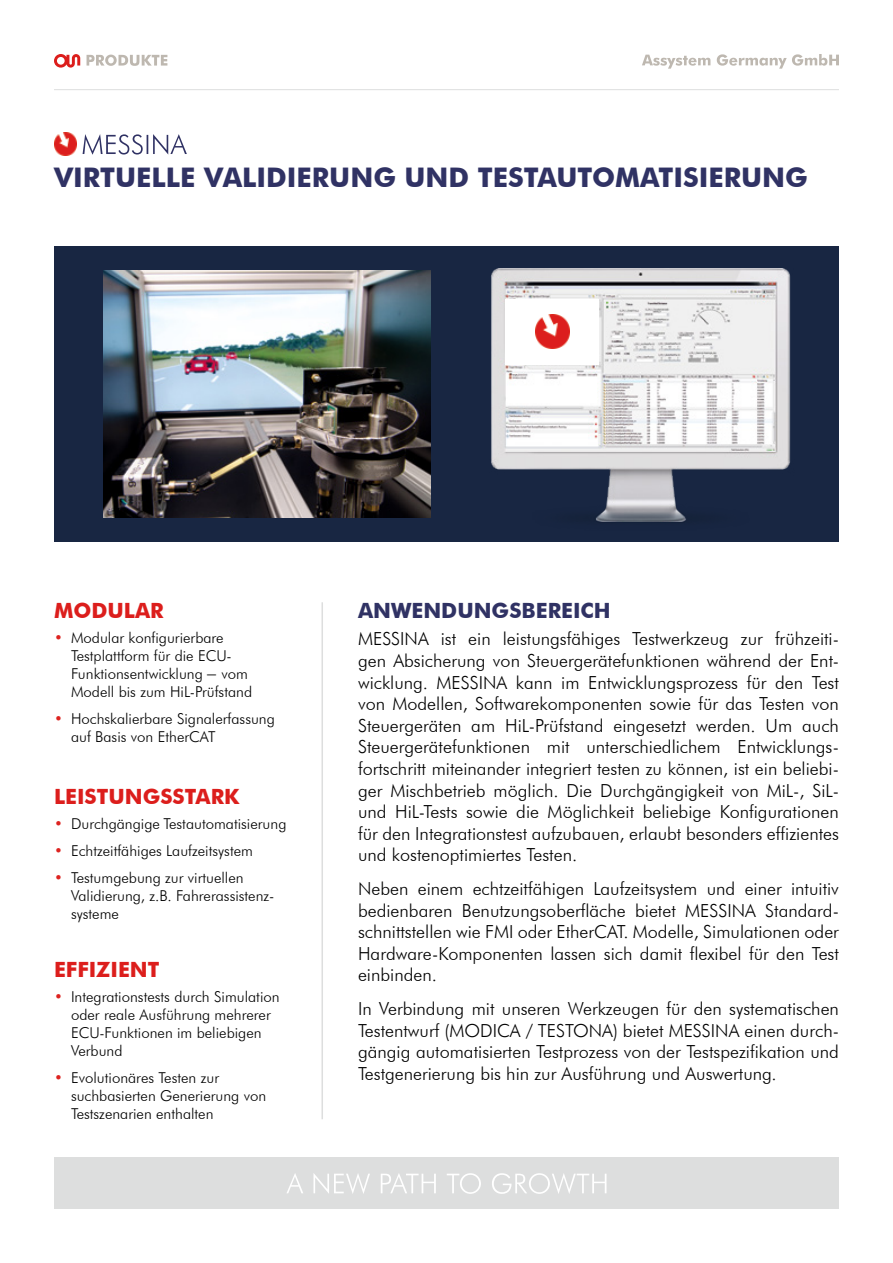
<style>
.page{position:relative;width:893px;height:1263px;background:#fff}
.page>*{position:absolute;margin:0;border:0;box-sizing:border-box;transform-origin:0 0}
.t1{font:700 27px "Futura BT";color:#303264}
.t2{font:700 21px "Futura BT";color:#dc1e1c}
.t3{font:700 21px "Futura BT";color:#303264}
.t4{font:300 18px/21.6px "Futura BT";color:#000;text-align:justify}
.t5{font:300 15px/18px "Futura BT";color:#000}
.s1{color:#dd2320}
.s2{font-size:18px}
</style>
<div class="page">
<div style="left:54px;top:246px;width:785px;height:296px;background:#182642"></div>
<div style="left:54px;top:1158px;width:785px;height:51px;background:#dddede"></div>
<svg style="left:287px;top:1173px;width:319px;height:21px"></svg>
<hr style="left:321px;top:602px;width:2px;height:517px;background:#dddede">
<svg style="left:54px;top:54px;width:26px;height:14px"></svg>
<svg style="left:642px;top:54px;width:197px;height:15px"></svg>
<hr style="left:54px;top:89px;width:785px;height:1px;background:#dddede">
<svg style="left:87px;top:55px;width:80px;height:11px"></svg>
<svg style="left:83px;top:134px;width:104px;height:21px"></svg>
<img style="left:54px;top:133px;width:22px;height:22px">
<img style="left:103px;top:270px;width:328px;height:247px">
<img style="left:491px;top:269px;width:300px;height:253px">
<div style="left:506px;top:299px;width:93px;height:65px;background:#fff"></div>
<img style="left:535px;top:314px;width:34px;height:35px">
<h1 class="t1" style="left:54px;top:161px;width:755px">VIRTUELLE VALIDIERUNG UND TESTAUTOMATISIERUNG</h1>
<p class="t2" style="left:54px;top:598px;width:111px">MODULAR</p>
<p class="t3" style="left:358px;top:598px;width:254px">ANWENDUNGSBEREICH</p>
<p class="t5" style="left:71px;top:629px;width:183px;text-indent:-17px"><span class="s1">•</span> Modular konfigurierbare<br>Testplattform für die ECU-<br>Funktionsentwicklung <span class="s2">–</span> vom<br>Modell bis zum HiL-Prüfstand</p>
<p class="t5" style="left:71px;top:710px;width:205px;text-indent:-17px"><span class="s1">•</span> Hochskalierbare Signalerfassung auf Basis von EtherCAT</p>
<p class="t2" style="left:54px;top:784px;width:187px">LEISTUNGSSTARK</p>
<p class="t5" style="left:54px;top:814px;width:234px"><span class="s1">•</span> Durchgängige Testautomatisierung</p>
<p class="t5" style="left:54px;top:841px;width:200px"><span class="s1">•</span> Echtzeitfähiges Laufzeitsystem</p>
<p class="t5" style="left:71px;top:868px;width:205px;text-indent:-17px"><span class="s1">•</span> Testumgebung zur virtuellen<br>Validierung, z.B. Fahrerassistenz&shy;systeme</p>
<p class="t2" style="left:54px;top:957px;width:107px">EFFIZIENT</p>
<p class="t5" style="left:71px;top:988px;width:210px;text-indent:-17px"><span class="s1">•</span> Integrationstests durch Simulation oder reale Ausführung mehrerer<br>ECU-Funktionen im beliebigen<br>Verbund</p>
<p class="t5" style="left:71px;top:1069px;width:197px;text-indent:-17px"><span class="s1">•</span> Evolutionäres Testen zur suchbasierten Generierung von<br>Testszenarien enthalten</p>
<p class="t4" style="left:358px;top:628px;width:482px">MESSINA ist ein leistungsfähiges Testwerkzeug zur frühzeiti&shy;gen Absicherung von Steuergerätefunktionen während der Ent&shy;wicklung. MESSINA kann im Entwicklungsprozess für den Test von Modellen, Softwarekomponenten sowie für das Testen von Steuergeräten am HiL-Prüfstand eingesetzt werden. Um auch Steuergerätefunktionen mit unterschiedlichem Entwicklungs&shy;fortschritt miteinander integriert testen zu können, ist ein beliebi&shy;ger Mischbetrieb möglich. Die Durchgängigkeit von MiL-, SiL&shy;und HiL-Tests sowie die Möglichkeit beliebige Konfigurationen für den Integrationstest aufzubauen, erlaubt besonders effizientes und kostenoptimiertes Testen.</p>
<p class="t4" style="left:358px;top:878px;width:482px">Neben einem echtzeitfähigen Laufzeitsystem und einer intuitiv bedienbaren Benutzungsoberfläche bietet MESSINA Standard&shy;schnittstellen wie FMI oder EtherCAT. Modelle, Simulationen oder Hardware-Komponenten lassen sich damit flexibel für den Test einbinden.</p>
<p class="t4" style="left:358px;top:998px;width:482px">In Verbindung mit unseren Werkzeugen für den systematischen Testentwurf (MODICA / TESTONA) bietet MESSINA einen durch&shy;gängig automatisierten Testprozess von der Testspezifikation und Testgenerierung bis hin zur Ausführung und Auswertung.</p>
</div>
